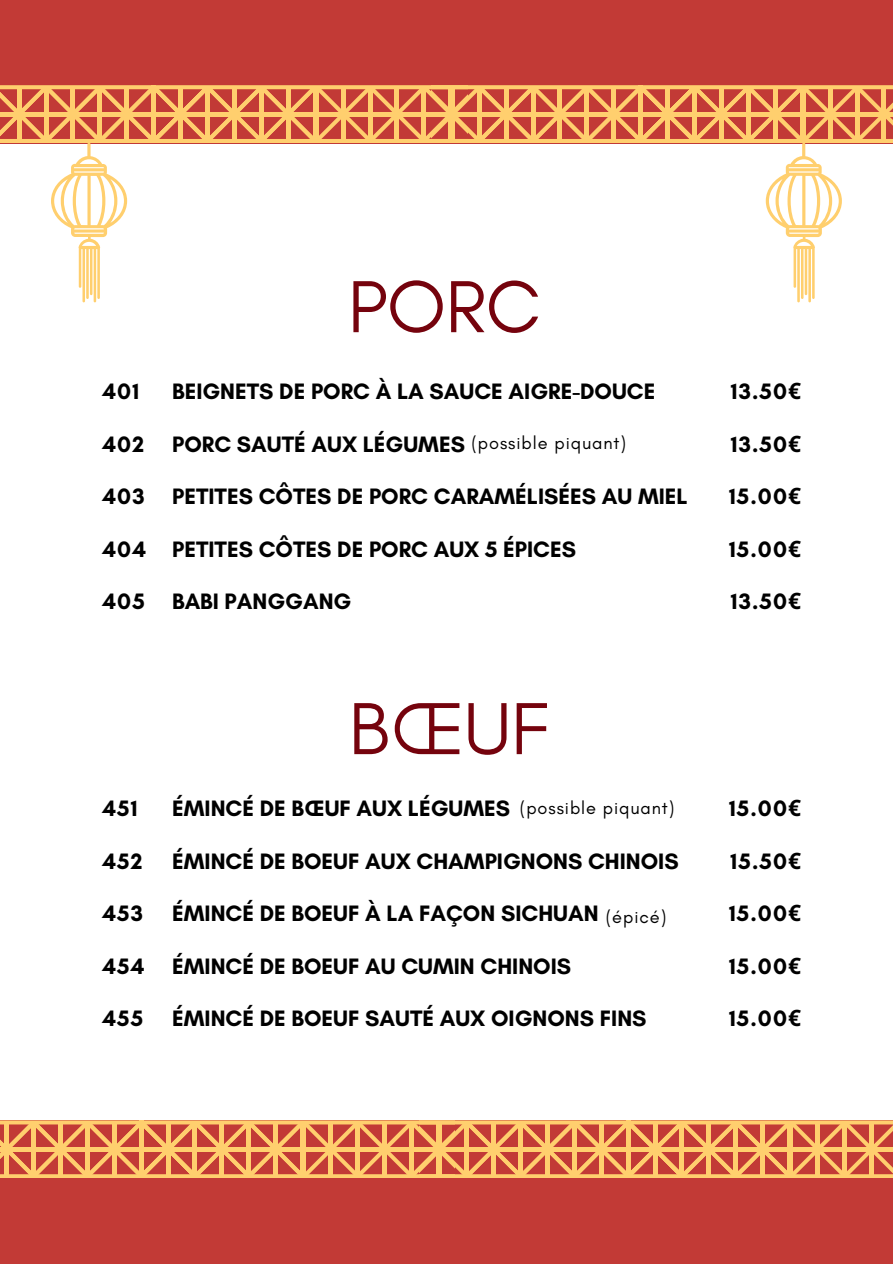
<style>
.page{position:relative;width:893px;height:1264px;background:#fff}
.page>*{position:absolute;margin:0;border:0;box-sizing:border-box;transform-origin:0 0}
.t1{font:75px "Glacial Indifference";letter-spacing:-.005em;color:#75030d}
.t2{font:700 22.65px "Glacial Indifference";color:#000}
.t3{font:18.15px "Glacial Indifference";letter-spacing:.05em;color:#000}
.s1{font-family:"Noto Sans"}
</style>
<div class="page">
<div style="left:0;top:0;width:892px;height:143px;background:#c23a36"></div>
<svg style="left:0;top:85px;width:892px;height:217px"></svg>
<hr style="left:611px;top:89px;width:4px;height:51px;background:#ffcf6e">
<div style="left:0;top:1120px;width:892px;height:143px;background:#c23a36"></div>
<svg style="left:0;top:1120px;width:892px;height:57px"></svg>
<hr style="left:599px;top:1124px;width:4px;height:51px;background:#ffcf6e">
<p class="t2" style="left:102px;top:378px;width:38px">401</p>
<p class="t2" style="left:102px;top:430px;width:43px">402</p>
<p class="t2" style="left:102px;top:483px;width:44px">403</p>
<p class="t2" style="left:102px;top:535px;width:45px">404</p>
<p class="t2" style="left:102px;top:588px;width:44px">405</p>
<p class="t1" style="left:348px;top:261px;width:194px">PORC</p>
<p class="t2" style="left:172px;top:378px;width:485px">BEIGNETS DE PORC À LA SAUCE AIGRE-DOUCE</p>
<p class="t2" style="left:172px;top:430px;width:294px">PORC SAUTÉ AUX LÉGUMES</p>
<p class="t2" style="left:172px;top:483px;width:517px">PETITES CÔTES DE PORC CARAMÉLISÉES AU MIEL</p>
<p class="t2" style="left:172px;top:535px;width:405px">PETITES CÔTES DE PORC AUX 5 ÉPICES</p>
<p class="t2" style="left:172px;top:588px;width:181px">BABI PANGGANG</p>
<p class="t3" style="left:471px;top:432px;width:156px">(possible piquant)</p>
<p class="t2" style="left:102px;top:794px;width:37px">451</p>
<p class="t2" style="left:102px;top:847px;width:42px">452</p>
<p class="t2" style="left:102px;top:899px;width:42px">453</p>
<p class="t2" style="left:102px;top:952px;width:44px">454</p>
<p class="t2" style="left:102px;top:1004px;width:42px">455</p>
<p class="t1" style="left:348px;top:683px;width:201px">BŒUF</p>
<p class="t2" style="left:172px;top:794px;width:339px">ÉMINCÉ DE BŒUF AUX LÉGUMES</p>
<p class="t2" style="left:172px;top:847px;width:508px">ÉMINCÉ DE BOEUF AUX CHAMPIGNONS CHINOIS</p>
<p class="t2" style="left:172px;top:899px;width:428px">ÉMINCÉ DE BOEUF À LA FAÇON SICHUAN</p>
<p class="t2" style="left:172px;top:952px;width:400px">ÉMINCÉ DE BOEUF AU CUMIN CHINOIS</p>
<p class="t2" style="left:172px;top:1004px;width:476px">ÉMINCÉ DE BOEUF SAUTÉ AUX OIGNONS FINS</p>
<p class="t3" style="left:520px;top:797px;width:156px">(possible piquant)</p>
<p class="t3" style="left:605px;top:905px;width:62px">(épicé)</p>
<p class="t2" style="left:730px;top:378px;width:72px">13.50<span class="s1">€</span></p>
<p class="t2" style="left:730px;top:430px;width:72px">13.50<span class="s1">€</span></p>
<p class="t2" style="left:729px;top:483px;width:74px">15.00<span class="s1">€</span></p>
<p class="t2" style="left:729px;top:535px;width:74px">15.00<span class="s1">€</span></p>
<p class="t2" style="left:730px;top:588px;width:72px">13.50<span class="s1">€</span></p>
<p class="t2" style="left:729px;top:794px;width:74px">15.00<span class="s1">€</span></p>
<p class="t2" style="left:730px;top:847px;width:72px">15.50<span class="s1">€</span></p>
<p class="t2" style="left:729px;top:899px;width:74px">15.00<span class="s1">€</span></p>
<p class="t2" style="left:729px;top:952px;width:74px">15.00<span class="s1">€</span></p>
<p class="t2" style="left:729px;top:1004px;width:74px">15.00<span class="s1">€</span></p>
</div>
